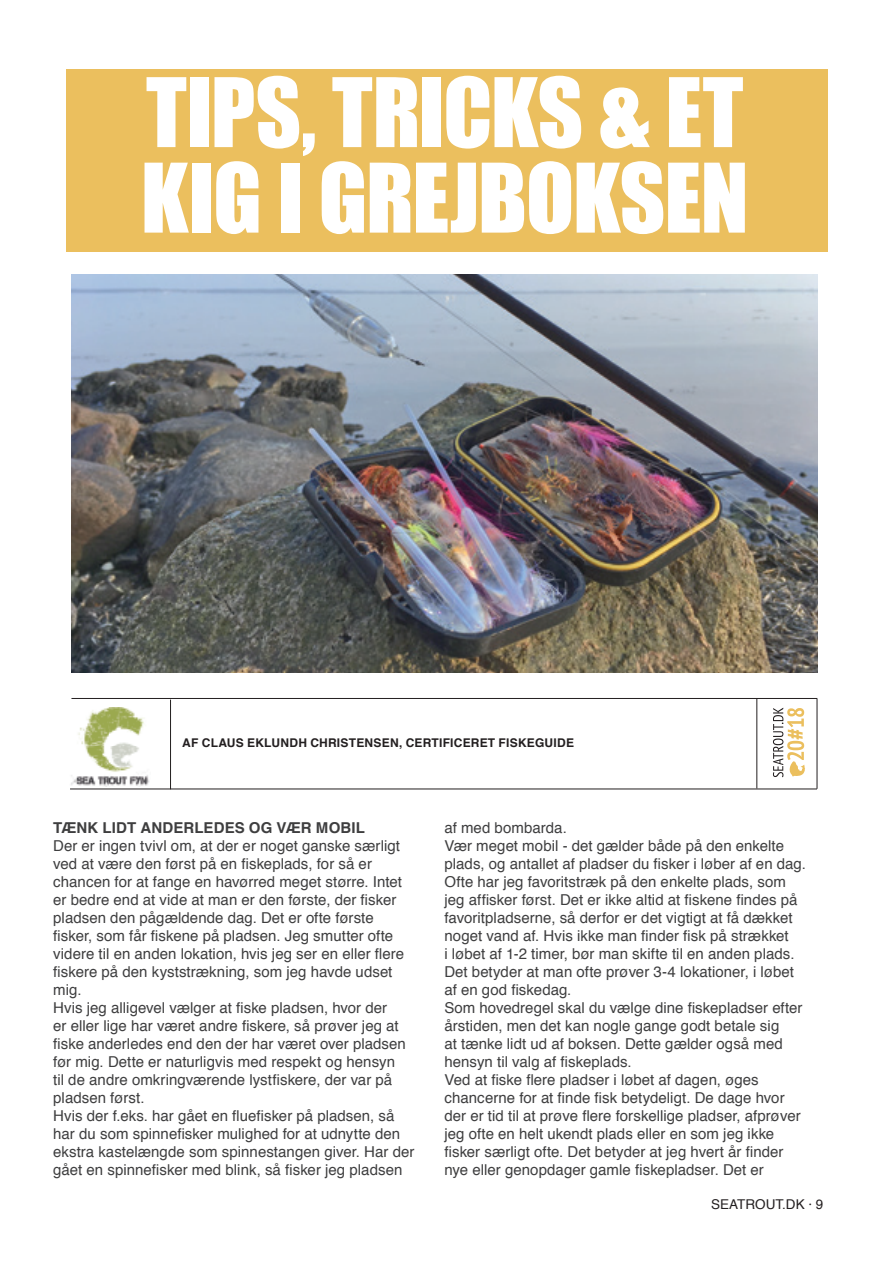
<style>
.page{position:relative;width:893px;height:1263px;background:#fff}
.page>*{position:absolute;margin:0;border:0;box-sizing:border-box;transform-origin:0 0}
.t1{font:88.5px/85.5px "Impact";letter-spacing:-.01em;color:#fff}
.t2{font:15px/18px "Helvetica";letter-spacing:.005em;color:#3e3e3f}
.t3{font:700 15px "Helvetica";letter-spacing:.01em;color:#3e3e3f}
.t4{font:13.5px "Helvetica";color:#231f20}
.t5{font:700 12px "Helvetica";letter-spacing:.02em;color:#231f20}
</style>
<div class="page">
<div style="left:66px;top:69px;width:762px;height:182px;background:#ebbf5e"></div>
<hr style="left:70px;top:789px;width:747px;height:1px;background:#231f20">
<hr style="left:817px;top:699px;width:1px;height:90px;background:#231f20">
<hr style="left:756px;top:699px;width:1px;height:89px;background:#231f20">
<svg style="left:773px;top:708px;width:32px;height:69px"></svg>
<hr style="left:170px;top:700px;width:1px;height:89px;background:#231f20">
<hr style="left:71px;top:698px;width:746px;height:1px;background:#231f20">
<img style="left:71px;top:274px;width:746px;height:399px">
<img style="left:71px;top:707px;width:79px;height:79px">
<h1 class="t1" style="left:141px;top:67px;width:609px">TIPS, TRICKS &amp; ET<br>KIG I GREJBOKSEN</h1>
<p class="t5" style="left:182px;top:733px;width:393px">AF CLAUS EKLUNDH CHRISTENSEN, CERTIFICERET FISKEGUIDE</p>
<p class="t3" style="left:53px;top:815px;width:313px">TÆNK LIDT ANDERLEDES OG VÆR MOBIL</p>
<p class="t2" style="left:53px;top:837px;width:363px">Der er ingen tvivl om, at der er noget ganske særligt ved at være den først på en fiskeplads, for så er chancen for at fange en havørred meget større. Intet er bedre end at vide at man er den første, der fisker pladsen den pågældende dag. Det er ofte første fisker, som får fiskene på pladsen. Jeg smutter ofte videre til en anden lokation, hvis jeg ser en eller flere fiskere på den kyststrækning, som jeg havde udset mig.<br>Hvis jeg alligevel vælger at fiske pladsen, hvor der<br>er eller lige har været andre fiskere, så prøver jeg at fiske anderledes end den der har været over pladsen før mig. Dette er naturligvis med respekt og hensyn<br>til de andre omkringværende lystfiskere, der var på pladsen først.<br>Hvis der f.eks. har gået en fluefisker på pladsen, så har du som spinnefisker mulighed for at udnytte den ekstra kastelængde som spinnestangen giver. Har der gået en spinnefisker med blink, så fisker jeg pladsen</p>
<p class="t2" style="left:444px;top:819px;width:363px">af med bombarda.<br>Vær meget mobil - det gælder både på den enkelte plads, og antallet af pladser du fisker i løber af en dag.<br>Ofte har jeg favoritstræk på den enkelte plads, som jeg affisker først. Det er ikke altid at fiskene findes på favoritpladserne, så derfor er det vigtigt at få dækket noget vand af. Hvis ikke man finder fisk på strækket<br>i løbet af 1-2 timer, bør man skifte til en anden plads.<br>Det betyder at man ofte prøver 3-4 lokationer, i løbet af en god fiskedag.<br>Som hovedregel skal du vælge dine fiskepladser efter årstiden, men det kan nogle gange godt betale sig<br>at tænke lidt ud af boksen. Dette gælder også med hensyn til valg af fiskeplads.<br>Ved at fiske flere pladser i løbet af dagen, øges chancerne for at finde fisk betydeligt. De dage hvor der er tid til at prøve flere forskellige pladser, afprøver jeg ofte en helt ukendt plads eller en som jeg ikke fisker særligt ofte. Det betyder at jeg hvert år finder nye eller genopdager gamle fiskepladser. Det er</p>
<p class="t4" style="left:711px;top:1193px;width:114px">SEATROUT.DK · 9</p>
</div>
